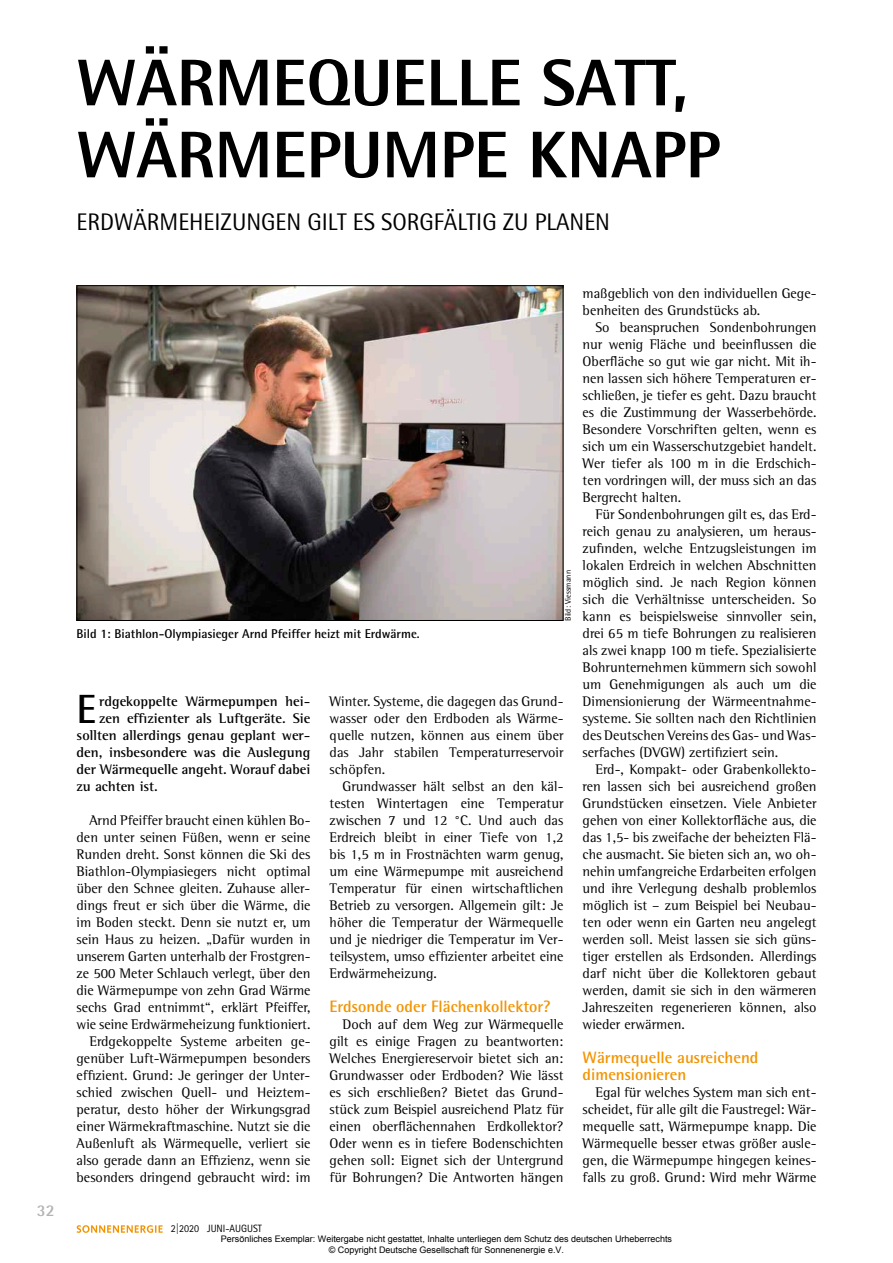
<style>
.page{position:relative;width:893px;height:1263px;background:#fff}
.page>*{position:absolute;margin:0;border:0;box-sizing:border-box;transform-origin:0 0}
.t1{font:800 66px/72px "Rotis Semi Sans Std";color:#000}
.t2{font:700 40.8px "Rotis Semi Sans Std";color:#000}
.t3{font:24px "Rotis Semi Sans Std";color:#000}
.t4{font:700 16.5px/17px "Rotis Semi Sans Std";color:#f29400}
.t5{font:700 16.5px "Rotis Semi Sans Std";color:#b1b3b4}
.t6{font:14.25px/17px "Rotis Semi Serif Std";color:#000;text-align:justify}
.t7{font:700 14.25px "Rotis Semi Serif Std";color:#000}
.t8{font:700 12.75px "Rotis Semi Sans Std";color:#000}
.t9{font:10.65px "Rotis Sans Serif Std";color:#000;scale:.95 1}
.t10{font:9px/10.8px "Arial";color:#000;text-align:center}
.t11{font:8.25px "Rotis Semi Sans Std";color:#000}
</style>
<div class="page">
<svg style="left:77px;top:1225px;width:86px;height:8px"></svg>
<img style="left:79px;top:287px;width:482px;height:332px">
<div style="left:77px;top:285px;width:486px;height:336px;border:1px solid #000"></div>
<h1 class="t1" style="left:77px;top:46px;width:645px">WÄRMEQUELLE SATT,<br>WÄRMEPUMPE KNAPP</h1>
<h3 class="t3" style="left:77px;top:207px;width:535px">ERDWÄRMEHEIZUNGEN GILT ES SORGFÄLTIG ZU PLANEN</h3>
<p class="t5" style="left:37px;top:1200px;width:19px">32</p>
<p class="t8" style="left:77px;top:626px;width:345px">Bild 1: Biathlon-Olympiasieger Arnd Pfeiffer heizt mit Erdwärme.</p>
<p class="t11" style="left:563px;top:621px;width:52px;rotate:-90deg">Bild: Viessmann</p>
<h2 class="t2" style="left:77px;top:684px;width:21px">E</h2>
<p class="t7" style="left:99px;top:693px;width:213px">rdgekoppelte Wärmepumpen hei-</p>
<p class="t7" style="left:99px;top:710px;width:213px">zen effizienter als Luftgeräte. Sie</p>
<p class="t7" style="left:77px;top:727px;width:235px">sollten allerdings genau geplant wer-</p>
<p class="t7" style="left:77px;top:744px;width:235px">den, insbesondere was die Auslegung</p>
<p class="t7" style="left:77px;top:761px;width:235px">der Wärmequelle angeht. Worauf dabei</p>
<p class="t7" style="left:77px;top:778px;width:83px">zu achten ist.</p>
<p class="t6" style="left:77px;top:812px;width:235px;text-align:right">Arnd Pfeiffer braucht einen kühlen Bo&shy;den unter seinen Füßen, wenn er seine Runden dreht. Sonst können die Ski des Biathlon-Olympiasiegers nicht optimal über den Schnee gleiten. Zuhause aller&shy;dings freut er sich über die Wärme, die im Boden steckt. Denn sie nutzt er, um sein Haus zu heizen. „Dafür wurden in unserem Garten unterhalb der Frostgren&shy;ze 500 Meter Schlauch verlegt, über den die Wärmepumpe von zehn Grad Wärme sechs Grad entnimmt“, erklärt Pfeiffer, wie seine Erdwärmeheizung funktioniert.<br>Erdgekoppelte Systeme arbeiten ge&shy;genüber Luft-Wärmepumpen besonders effizient. Grund: Je geringer der Unter&shy;schied zwischen Quell- und Heiztem&shy;peratur, desto höher der Wirkungsgrad einer Wärmekraftmaschine. Nutzt sie die Außenluft als Wärmequelle, verliert sie also gerade dann an Effizienz, wenn sie besonders dringend gebraucht wird: im</p>
<p class="t6" style="left:330px;top:693px;width:235px">Winter. Systeme, die dagegen das Grund&shy;wasser oder den Erdboden als Wärme&shy;quelle nutzen, können aus einem über das Jahr stabilen Temperaturreservoir schöpfen.</p>
<p class="t6" style="left:330px;top:778px;width:235px;text-indent:13px">Grundwasser hält selbst an den käl&shy;testen Wintertagen eine Temperatur zwischen 7 und 12 °C. Und auch das Erdreich bleibt in einer Tiefe von 1,2 bis 1,5 m in Frostnächten warm genug, um eine Wärmepumpe mit ausreichend Temperatur für einen wirtschaftlichen Betrieb zu versorgen. Allgemein gilt: Je höher die Temperatur der Wärmequelle und je niedriger die Temperatur im Ver&shy;teilsystem, umso effizienter arbeitet eine Erdwärmeheizung.</p>
<p class="t4" style="left:330px;top:998px;width:223px">Erdsonde oder Flächenkollektor?</p>
<p class="t6" style="left:330px;top:1016px;width:235px;text-indent:13px">Doch auf dem Weg zur Wärmequelle gilt es einige Fragen zu beantworten:<br>Welches Energiereservoir bietet sich an:<br>Grundwasser oder Erdboden? Wie lässt es sich erschließen? Bietet das Grund&shy;stück zum Beispiel ausreichend Platz für einen oberflächennahen Erdkollektor?<br>Oder wenn es in tiefere Bodenschichten gehen soll: Eignet sich der Untergrund für Bohrungen? Die Antworten hängen</p>
<p class="t6" style="left:583px;top:284px;width:235px">maßgeblich von den individuellen Gege&shy;benheiten des Grundstücks ab.</p>
<p class="t6" style="left:583px;top:318px;width:235px;text-indent:13px">So beanspruchen Sondenbohrungen nur wenig Fläche und beeinflussen die Oberfläche so gut wie gar nicht. Mit ih&shy;nen lassen sich höhere Temperaturen er&shy;schließen, je tiefer es geht. Dazu braucht es die Zustimmung der Wasserbehörde.<br>Besondere Vorschriften gelten, wenn es sich um ein Wasserschutzgebiet handelt.<br>Wer tiefer als 100 m in die Erdschich&shy;ten vordringen will, der muss sich an das Bergrecht halten.</p>
<p class="t6" style="left:583px;top:506px;width:235px;text-indent:13px">Für Sondenbohrungen gilt es, das Erd&shy;reich genau zu analysieren, um heraus&shy;zufinden, welche Entzugsleistungen im lokalen Erdreich in welchen Abschnitten möglich sind. Je nach Region können sich die Verhältnisse unterscheiden. So kann es beispielsweise sinnvoller sein, drei 65 m tiefe Bohrungen zu realisieren als zwei knapp 100 m tiefe. Spezialisierte Bohrunternehmen kümmern sich sowohl um Genehmigungen als auch um die Dimensionierung der Wärmeentnahme&shy;systeme. Sie sollten nach den Richtlinien des Deutschen Vereins des Gas- und Was&shy;serfaches (DVGW) zertifiziert sein.</p>
<p class="t6" style="left:583px;top:761px;width:235px;text-indent:13px">Erd-, Kompakt- oder Grabenkollekto&shy;ren lassen sich bei ausreichend großen Grundstücken einsetzen. Viele Anbieter gehen von einer Kollektorfläche aus, die das 1,5- bis zweifache der beheizten Flä&shy;che ausmacht. Sie bieten sich an, wo oh&shy;nehin umfangreiche Erdarbeiten erfolgen und ihre Verlegung deshalb problemlos möglich ist – zum Beispiel bei Neubau&shy;ten oder wenn ein Garten neu angelegt werden soll. Meist lassen sie sich güns&shy;tiger erstellen als Erdsonden. Allerdings darf nicht über die Kollektoren gebaut werden, damit sie sich in den wärmeren Jahreszeiten regenerieren können, also wieder erwärmen.</p>
<p class="t4" style="left:583px;top:1049px;width:177px">Wärmequelle ausreichend dimensionieren</p>
<p class="t6" style="left:583px;top:1084px;width:235px;text-indent:13px">Egal für welches System man sich ent&shy;scheidet, für alle gilt die Faustregel: Wär&shy;mequelle satt, Wärmepumpe knapp. Die Wärmequelle besser etwas größer ausle&shy;gen, die Wärmepumpe hingegen keines&shy;falls zu groß. Grund: Wird mehr Wärme</p>
<p class="t9" style="left:171px;top:1222px;width:97px">2|2020 JUNI-AUGUST</p>
<p class="t10" style="left:221px;top:1233px;width:453px">Persönliches Exemplar: Weitergabe nicht gestattet, Inhalte unterliegen dem Schutz des deutschen Urheberrechts © Copyright Deutsche Gesellschaft für Sonnenenergie e.V.</p>
</div>
